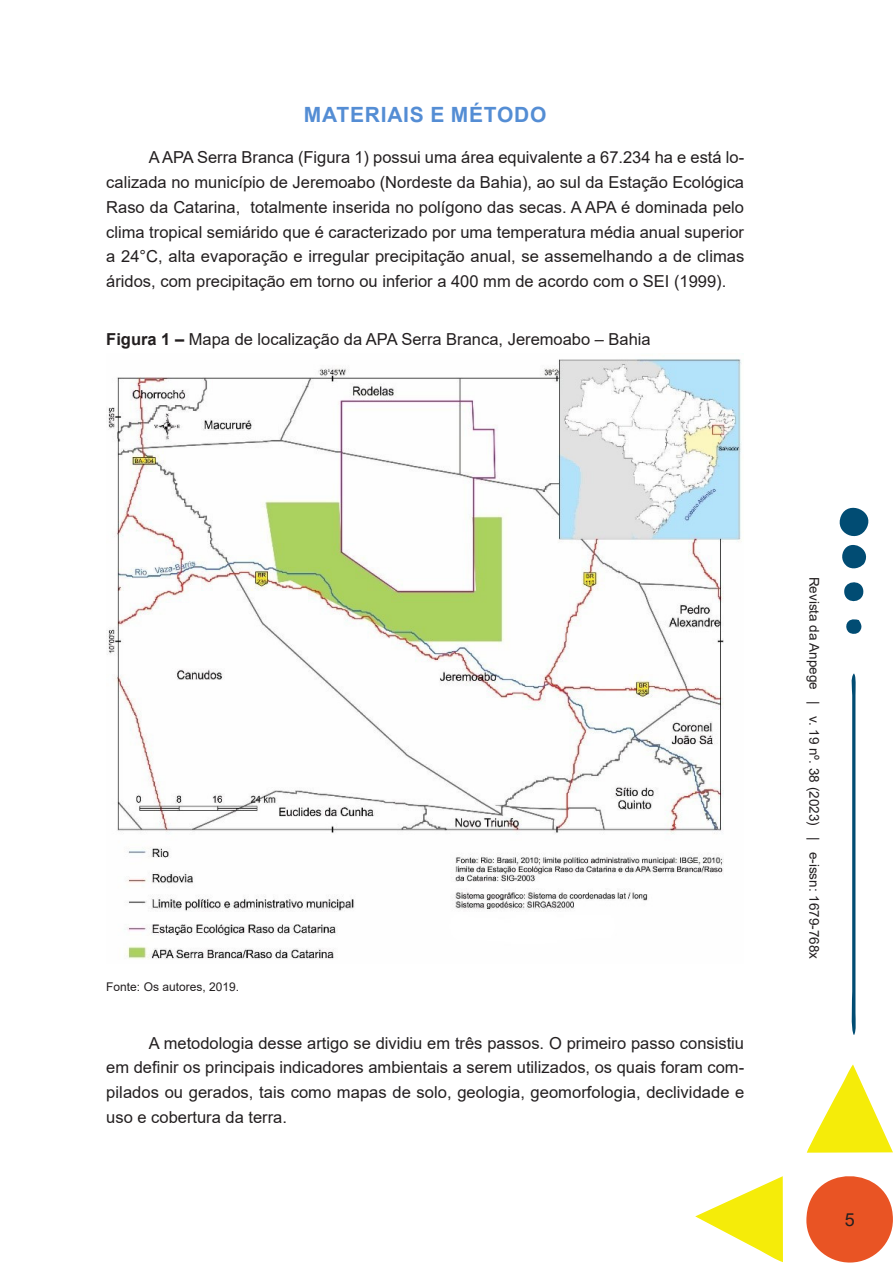
<style>
.page{position:relative;width:893px;height:1263px;background:#fff}
.page>*{position:absolute;margin:0;border:0;box-sizing:border-box;transform-origin:0 0}
._03_SUBTITULO{font:700 21px "Arial";letter-spacing:.035em;color:#548dd4}
.t1{font:18px "Arial";color:#231f20}
._04_CORPO_DO_TEXTO{font:16.5px/24.8px "Arial";color:#231f20;text-align:justify}
._07_TITULO_GRAFICO{font:16.5px "Arial";color:#231f20}
.t2{font:13.5px "Arial";color:#231f20}
._08_FONTE_GRÁFICO{font:12px "Arial";color:#231f20}
.s1{font-weight:700}
</style>
<div class="page">
<svg style="left:806px;top:1176px;width:87px;height:87px"></svg>
<svg style="left:807px;top:1064px;width:86px;height:89px"></svg>
<svg style="left:695px;top:1176px;width:88px;height:86px"></svg>
<svg style="left:851px;top:673px;width:5px;height:362px"></svg>
<svg style="left:839px;top:507px;width:30px;height:62px"></svg>
<svg style="left:844px;top:582px;width:20px;height:20px"></svg>
<svg style="left:846px;top:619px;width:16px;height:15px"></svg>
<img style="left:106px;top:359px;width:636px;height:601px">
<p class="_03_SUBTITULO" style="left:304px;top:99px;width:244px">MATERIAIS E MÉTODO</p>
<p class="_04_CORPO_DO_TEXTO" style="left:106px;top:145px;width:640px;text-indent:43px">A APA Serra Branca (Figura 1) possui uma área equivalente a 67.234 ha e está lo&shy;calizada no município de Jeremoabo (Nordeste da Bahia), ao sul da Estação Ecológica Raso da Catarina, totalmente inserida no polígono das secas. A APA é dominada pelo clima tropical semiárido que é caracterizado por uma temperatura média anual superior a 24°C, alta evaporação e irregular precipitação anual, se assemelhando a de climas áridos, com precipitação em torno ou inferior a 400 mm de acordo com o SEI (1999).</p>
<p class="_07_TITULO_GRAFICO" style="left:106px;top:328px;width:546px"><span class="s1">Figura 1 –</span> Mapa de localização da APA Serra Branca, Jeremoabo – Bahia</p>
<p class="_08_FONTE_GRÁFICO" style="left:106px;top:978px;width:134px">Fonte: Os autores, 2019.</p>
<p class="_04_CORPO_DO_TEXTO" style="left:106px;top:1030px;width:640px;text-indent:43px">A metodologia desse artigo se dividiu em três passos. O primeiro passo consistiu em definir os principais indicadores ambientais a serem utilizados, os quais foram com&shy;pilados ou gerados, tais como mapas de solo, geologia, geomorfologia, declividade e uso e cobertura da terra.</p>
<p class="t2" style="left:823px;top:577px;width:384px;rotate:90deg">Revista da Anpege | v. 19 nº. 38 (2023) | e-issn: 1679-768x</p>
<p class="t1" style="left:845px;top:1207px;width:12px">5</p>
</div>
